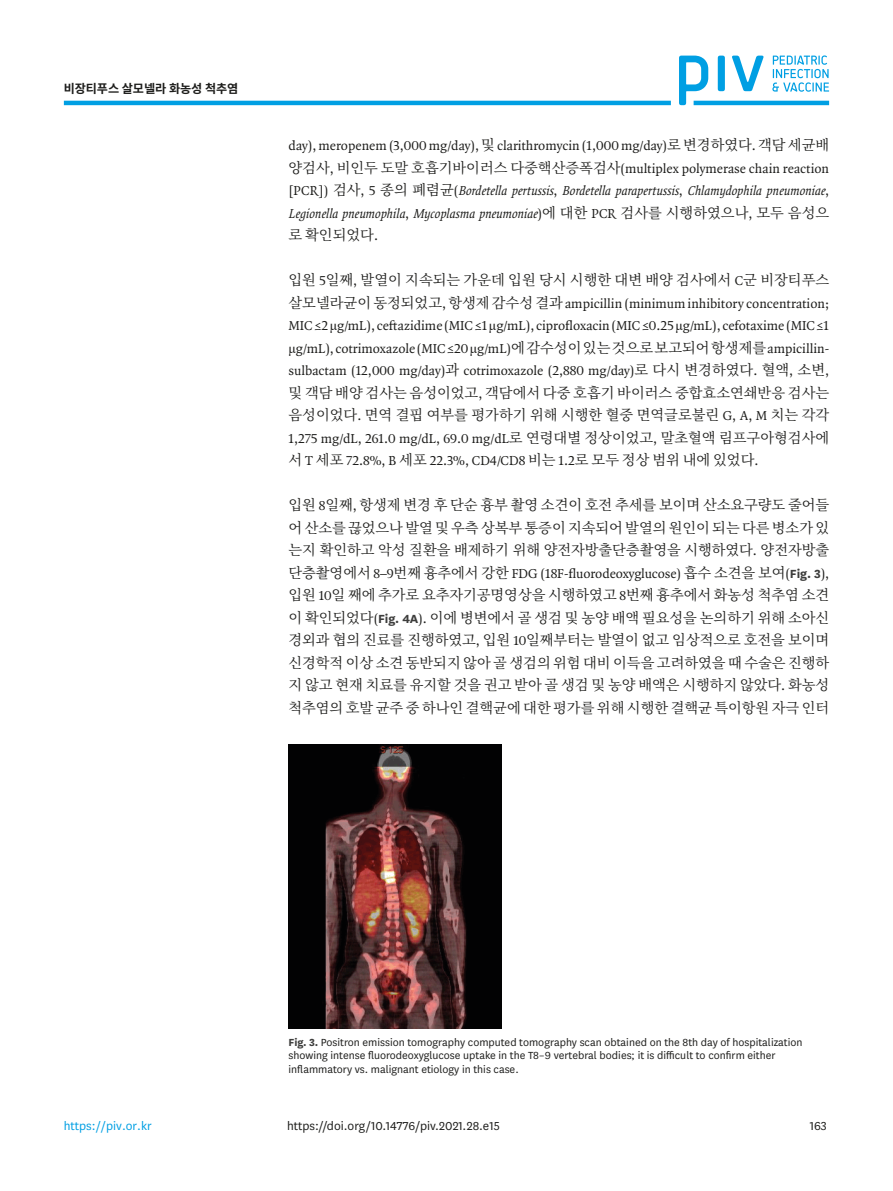
<style>
.page{position:relative;width:893px;height:1191px;background:#fff}
.page>*{position:absolute;margin:0;border:0;box-sizing:border-box;transform-origin:0 0}
.body_p{font:14.25px/22.5px "Source Han Serif K";letter-spacing:-.005em;color:#1d1d1b;text-align:justify}
.body_p-2{font:13.8px/22.5px "Quadraat OT";color:#1d1d1b;text-align:justify}
.doi_running_footer{font:13.5px "National";color:#1d1d1b}
.t1{font:13.5px "National";color:#009fe3}
.alt-title-type{font:700 12.15px "Source Han Sans K";letter-spacing:-.01em;color:#1d1d1b}
.fig_caption{font:12px/13.5px "National";color:#1d1d1b}
.s1{font-family:"Source Han Serif K";font-size:14.25px}
.s2{font-style:italic}
.s3{font-family:"Quadraat OT";font-size:13.8px}
.s4{font-family:"Times New Roman"}
.s5{font-family:"National";font-weight:700;color:#3d3d3c}
.s6{font-family:"National";font-weight:700;font-size:13.8px;color:#3d3d3c}
.s7{font-weight:700;color:#3d3d3c}
</style>
<div class="page">
<hr style="left:64px;top:101px;width:607px;height:4px;background:#009fe3">
<hr style="left:694px;top:101px;width:135px;height:4px;background:#009fe3">
<svg style="left:772px;top:55px;width:57px;height:37px"></svg>
<svg style="left:679px;top:56px;width:85px;height:49px"></svg>
<img style="left:289px;top:744px;width:212px;height:284px">
<p class="alt-title-type" style="left:64px;top:81px;width:176px">비장티푸스 살모넬라 화농성 척추염</p>
<p class="body_p-2" style="left:289px;top:134px;width:542px">day), meropenem (3,000 mg/day), <span class="s1">및</span> clarithromycin (1,000 mg/day)<span class="s1">로변경하였다</span>. <span class="s1">객담세균배 양검사</span>, <span class="s1">비인두 도말 호흡기바이러스 다중핵산증폭검사</span>(multiplex polymerase chain reaction [ P C R] ) <span class="s1">검 사</span> , 5 <span class="s1">종 의 폐 렴 균</span> ( <span class="s2">Bordetella pertussis</span>, <span class="s2">Bordetella parapertussis</span>, <span class="s2">Chlamydophila pneumoniae</span>, <span class="s2">Legionellapneumophila</span>, <span class="s2">Mycoplasmapneumoniae</span>) <span class="s1">에 대 한</span> P C R <span class="s1">검 사 를 시 행 하 였 으 나</span> , <span class="s1">모 두 음 성 으</span></p>
<p class="body_p" style="left:289px;top:224px;width:91px">로 확인되었다<span class="s3">.</span></p>
<p class="body_p" style="left:289px;top:269px;width:542px">입원 <span class="s3">5</span>일째<span class="s3">,</span> 발열이 지속되는 가운데 입원 당시 시행한 대변 배양 검사에서 <span class="s3">C</span>군 비장티푸스</p>
<p class="body_p-2" style="left:289px;top:292px;width:542px"><span class="s1">살모넬라균이동정되었고</span>, <span class="s1">항생제감수성결과</span> ampicillin (minimum inhibitory concentration; MIC ≤2 <span class="s4">μ</span>g/mL), ceftazidime (MIC ≤1 <span class="s4">μ</span>g/mL), ciprofloxacin (MIC ≤0.25 <span class="s4">μ</span>g/mL), cefotaxime (MIC ≤1 <span class="s4">μ</span>g/mL), cotrimoxazole (MIC ≤20 <span class="s4">μ</span>g/mL)<span class="s1">에감수성이있는것으로보고되어항생제를</span> ampicillin&shy;sulbactam (12,000 mg/day)<span class="s1">과</span> cotrimoxazole (2,880 mg/day)<span class="s1">로 다시 변경하였다</span>. <span class="s1">혈액</span>, <span class="s1">소변</span>,</p>
<p class="body_p" style="left:289px;top:381px;width:542px">및 객담 배양 검사는 음성이었고<span class="s3">,</span> 객담에서 다중 호흡기 바이러스 중합효소연쇄반응 검사는 음성이었다<span class="s3">.</span> 면역 결핍 여부를 평가하기 위해 시행한 혈중 면역글로불린 <span class="s3">G, A, M</span> 치는 각각</p>
<p class="body_p-2" style="left:289px;top:427px;width:542px">1,275 mg/dL, 261.0 mg/dL, 69.0 mg/dL<span class="s1">로 연령대별 정상이었고</span>, <span class="s1">말초혈액 림프구아형검사에 서</span> T <span class="s1">세포</span> 72.8%, B <span class="s1">세포</span> 22.3%, CD4/CD8 <span class="s1">비는</span> 1.2<span class="s1">로 모두 정상 범위 내에 있었다</span>.</p>
<p class="body_p" style="left:289px;top:494px;width:542px">입원 <span class="s3">8</span>일째<span class="s3">,</span> 항생제 변경 후 단순 흉부 촬영 소견이 호전 추세를 보이며 산소요구량도 줄어들 어 산소를 끊었으나 발열 및 우측 상복부 통증이 지속되어 발열의 원인이 되는 다른 병소가 있 는지 확인하고 악성 질환을 배제하기 위해 양전자방출단층촬영을 시행하였다<span class="s3">.</span> 양전자방출</p>
<p class="body_p-2" style="left:289px;top:562px;width:542px"><span class="s1">단층촬영에서</span> 8–9<span class="s1">번째 흉추에서 강한</span> FDG (18F-fluorodeoxyglucose) <span class="s1">흡수 소견을 보여</span>(<span class="s5">Fig. 3</span>),</p>
<p class="body_p" style="left:289px;top:584px;width:542px">입원 <span class="s3">10</span>일 째에 추가로 요추자기공명영상을 시행하였고 <span class="s3">8</span>번째 흉추에서 화농성 척추염 소견 이 확인되었다<span class="s3">(</span><span class="s6">Fig. 4A</span><span class="s3">).</span> 이에 병변에서 골 생검 및 농양 배액 필요성을 논의하기 위해 소아신 경외과 협의 진료를 진행하였고<span class="s3">,</span> 입원 <span class="s3">10</span>일째부터는 발열이 없고 임상적으로 호전을 보이며 신경학적 이상 소견 동반되지 않아 골 생검의 위험 대비 이득을 고려하였을 때 수술은 진행하 지 않고 현재 치료를 유지할 것을 권고 받아 골 생검 및 농양 배액은 시행하지 않았다<span class="s3">.</span> 화농성 척추염의 호발 균주 중 하나인 결핵균에 대한 평가를 위해 시행한 결핵균 특이항원 자극 인터</p>
<p class="t1" style="left:64px;top:1116px;width:90px">https://piv.or.kr</p>
<p class="fig_caption" style="left:289px;top:1035px;width:515px"><span class="s7">Fig. 3.</span> Positron emission tomography computed tomography scan obtained on the 8th day of hospitalization showing intense fluorodeoxyglucose uptake in the T8–9 vertebral bodies; it is difficult to confirm either inflammatory vs. malignant etiology in this case.</p>
<p class="doi_running_footer" style="left:287px;top:1116px;width:214px">https://doi.org/10.14776/piv.2021.28.e15</p>
<p class="doi_running_footer" style="left:810px;top:1116px;width:18px">163</p>
</div>
